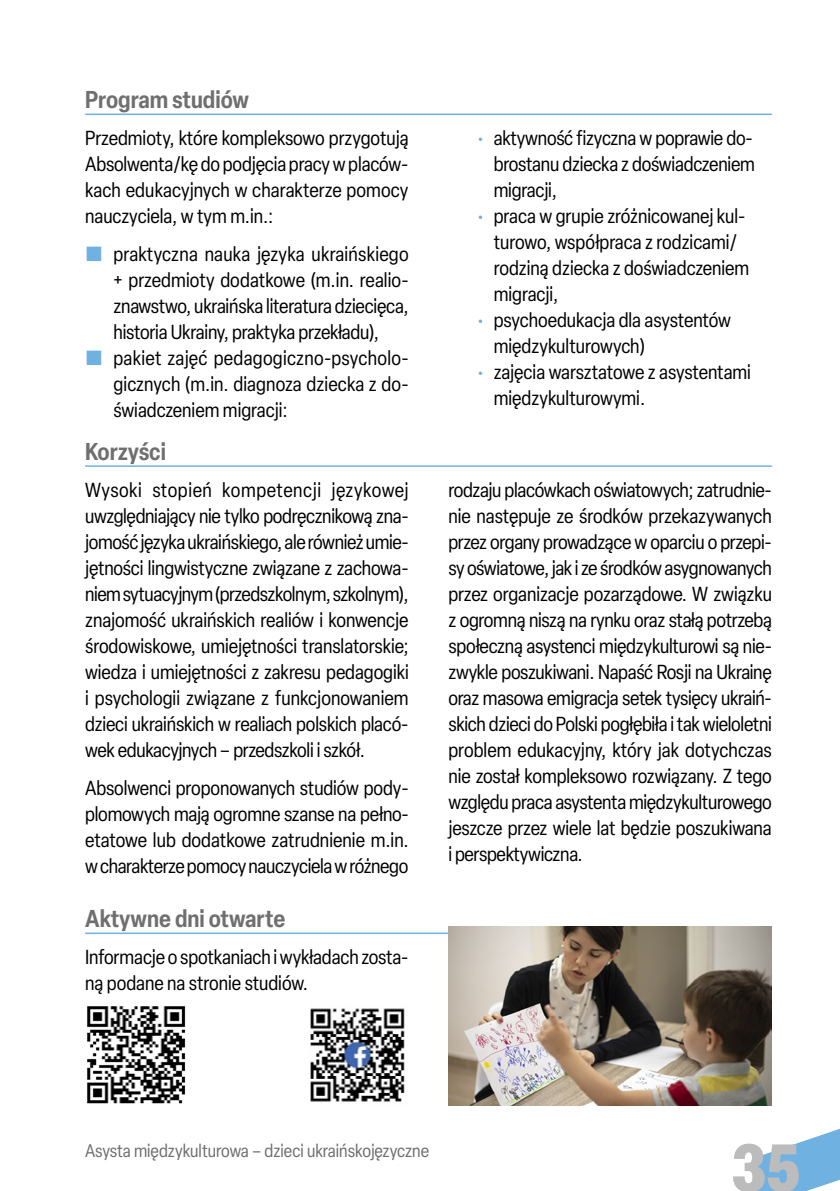
<style>
.page{position:relative;width:840px;height:1191px;background:#fff}
.page>*{position:absolute;margin:0;border:0;box-sizing:border-box;transform-origin:0 0}
.t1{font:900 condensed 66px "Elza";color:#bcbcbc}
.t2{font:600 condensed 24px "Elza";color:#706f6f}
.t3{font:condensed 20px/26px "Elza";letter-spacing:-.005em;color:#000;text-align:justify}
.t4{font:condensed 18px "Elza";color:#706f6f}
.s1{color:#6fb2e2}
</style>
<div class="page">
<svg style="left:755px;top:1129px;width:84px;height:62px"></svg>
<hr style="left:85px;top:114px;width:686px;height:1px;background:#6fb2e2">
<hr style="left:85px;top:465px;width:686px;height:2px;background:#6fb2e2">
<hr style="left:85px;top:932px;width:686px;height:2px;background:#6fb2e2">
<img style="left:448px;top:926px;width:323px;height:180px">
<img style="left:87px;top:1006px;width:99px;height:98px">
<img style="left:310px;top:1008px;width:96px;height:96px">
<p class="t2" style="left:85px;top:83px;width:165px">Program studiów</p>
<p class="t3" style="left:85px;top:125px;width:325px">Przedmioty, które kompleksowo przygotują Absolwenta/kę do podjęcia pracy w placów&shy;kach edukacyjnych w charakterze pomocy nauczyciela, w tym m.in.:</p>
<p class="t3" style="left:113px;top:240px;width:296px;text-align:left">praktyczna nauka języka ukraińskiego + przedmioty dodatkowe (m.in. realio&shy;znawstwo, ukraińska literatura dziecięca, historia Ukrainy, praktyka przekładu), pakiet zajęć pedagogiczno-psycholo&shy;gicznych (m.in. diagnoza dziecka z do&shy;świadczeniem migracji:</p>
<p class="t2" style="left:85px;top:434px;width:82px">Korzyści</p>
<p class="t3" style="left:85px;top:476px;width:325px">Wysoki stopień kompetencji językowej uwzględniający nie tylko podręcznikową zna&shy;jomość języka ukraińskiego, ale również umie&shy;jętności lingwistyczne związane z zachowa&shy;niem sytuacyjnym (przedszkolnym, szkolnym), znajomość ukraińskich realiów i konwencje środowiskowe, umiejętności translatorskie; wiedza i umiejętności z zakresu pedagogiki i psychologii związane z funkcjonowaniem dzieci ukraińskich w realiach polskich placó&shy;wek edukacyjnych – przedszkoli i szkół.</p>
<p class="t3" style="left:85px;top:774px;width:325px">Absolwenci proponowanych studiów pody&shy;plomowych mają ogromne szanse na pełno&shy;etatowe lub dodatkowe zatrudnienie m.in. w charakterze pomocy nauczyciela w różnego</p>
<p class="t2" style="left:85px;top:901px;width:201px">Aktywne dni otwarte</p>
<p class="t3" style="left:85px;top:943px;width:325px">Informacje o spotkaniach i wykładach zosta&shy;ną podane na stronie studiów.</p>
<p class="t3" style="left:493px;top:125px;width:262px;text-indent:-17px"><span class="s1">•</span> aktywność fizyczna w poprawie do&shy;brostanu dziecka z doświadczeniem migracji,</p>
<p class="t3" style="left:493px;top:203px;width:257px;text-align:left;text-indent:-17px"><span class="s1">•</span> praca w grupie zróżnicowanej kul&shy;turowo, współpraca z rodzicami/ rodziną dziecka z doświadczeniem migracji,</p>
<p class="t3" style="left:493px;top:307px;width:239px;text-indent:-17px"><span class="s1">•</span> psychoedukacja dla asystentów międzykulturowych)</p>
<p class="t3" style="left:493px;top:359px;width:258px;text-indent:-17px"><span class="s1">•</span> zajęcia warsztatowe z asystentami międzykulturowymi.</p>
<p class="t3" style="left:448px;top:476px;width:325px">rodzaju placówkach oświatowych; zatrudnie&shy;nie następuje ze środków przekazywanych przez organy prowadzące w oparciu o przepi&shy;sy oświatowe, jak i ze środków asygnowanych przez organizacje pozarządowe. W związku z ogromną niszą na rynku oraz stałą potrzebą społeczną asystenci międzykulturowi są nie&shy;zwykle poszukiwani. Napaść Rosji na Ukrainę oraz masowa emigracja setek tysięcy ukraiń&shy;skich dzieci do Polski pogłębiła i tak wieloletni problem edukacyjny, który jak dotychczas nie został kompleksowo rozwiązany. Z tego względu praca asystenta międzykulturowego jeszcze przez wiele lat będzie poszukiwana i perspektywiczna.</p>
<p class="t4" style="left:85px;top:1138px;width:345px">Asysta międzykulturowa – dzieci ukraińskojęzyczne</p>
<h1 class="t1" style="left:731px;top:1120px;width:70px">35</h1>
</div>
